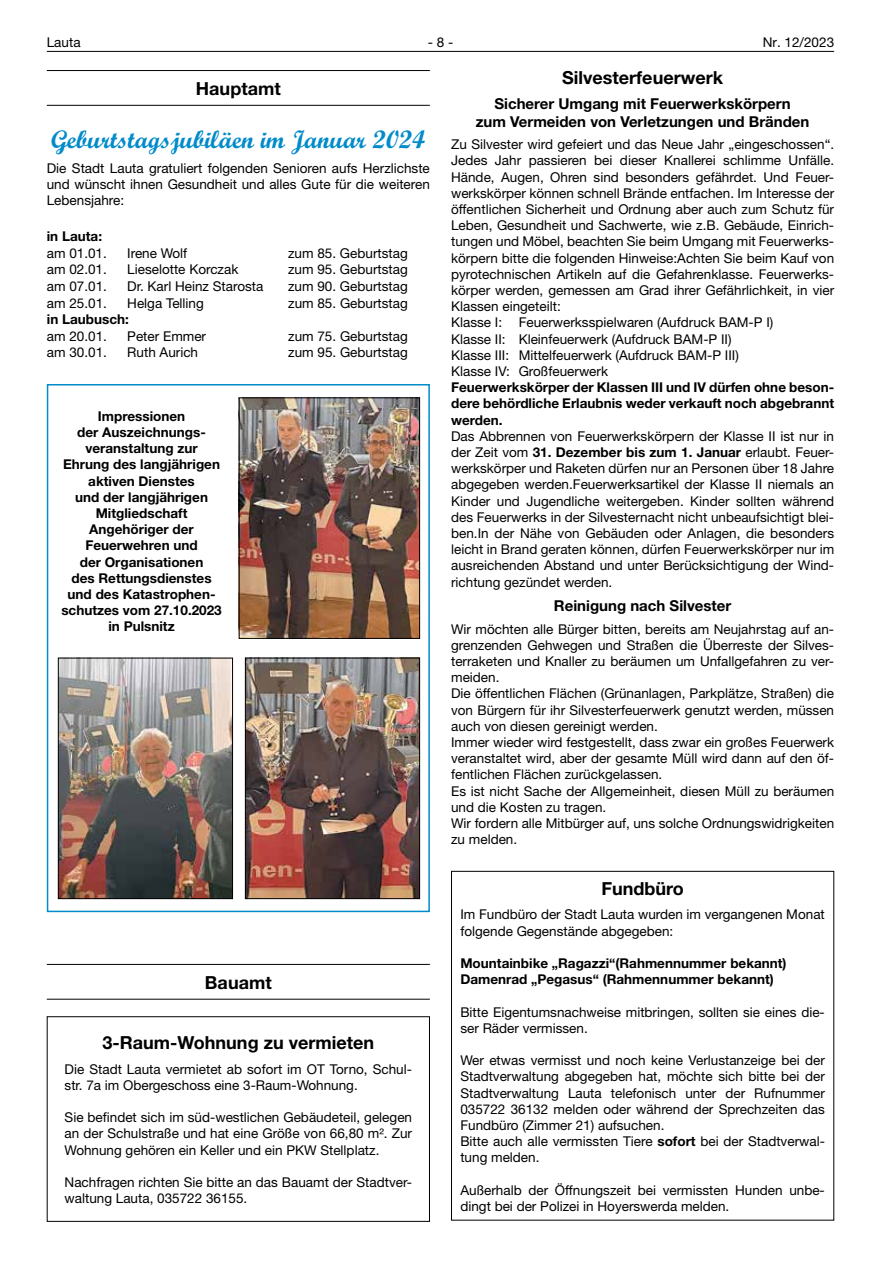
<style>
.page{position:relative;width:881px;height:1263px;background:#fff}
.page>*{position:absolute;margin:0;border:0;box-sizing:border-box;transform-origin:0 0}
.t1{font:700 25.5px "Script";color:#008bca}
.t2{font:700 18px "Helvetica Neue LT";color:#000}
.t3{font:700 15px/18px "Helvetica Neue LT";color:#000;text-align:center}
.t4{font:13.5px/16.2px "Helvetica Neue LT";color:#000}
.t5{font:700 13.5px/16.2px "Helvetica Neue LT";color:#000;text-align:justify}
.s1{font-weight:700}
</style>
<div class="page">
<hr style="left:47px;top:51px;width:786px;height:1px;background:#000">
<div style="left:451px;top:871px;width:382px;height:349px;border:1px solid #000"></div>
<hr style="left:47px;top:70px;width:382px;height:1px;background:#000">
<hr style="left:47px;top:105px;width:382px;height:1px;background:#000">
<div style="left:47px;top:384px;width:382px;height:528px;border:2px solid #008bca"></div>
<img style="left:241px;top:400px;width:176px;height:237px">
<div style="left:239px;top:398px;width:180px;height:241px;border:1px solid #000"></div>
<img style="left:60px;top:660px;width:171px;height:237px">
<div style="left:58px;top:658px;width:175px;height:241px;border:1px solid #000"></div>
<img style="left:247px;top:660px;width:170px;height:237px">
<div style="left:245px;top:658px;width:174px;height:241px;border:1px solid #000"></div>
<hr style="left:47px;top:964px;width:382px;height:1px;background:#000">
<hr style="left:47px;top:999px;width:382px;height:1px;background:#000">
<div style="left:47px;top:1016px;width:382px;height:206px;border:1px solid #000"></div>
<p class="t4" style="left:47px;top:34px;width:35px">Lauta</p>
<p class="t4" style="left:427px;top:34px;width:27px">- 8 -</p>
<p class="t4" style="left:762px;top:34px;width:73px">Nr. 12/2023</p>
<h2 class="t2" style="left:562px;top:67px;width:162px">Silvesterfeuerwerk</h2>
<p class="t3" style="left:475px;top:94px;width:335px">Sicherer Umgang mit Feuerwerkskörpern<br>zum Vermeiden von Verletzungen und Bränden</p>
<p class="t4" style="left:451px;top:136px;width:384px">Zu Silvester wird gefeiert und das Neue Jahr „eingeschossen“.<br>Jedes Jahr passieren bei dieser Knallerei schlimme Unfälle.<br>Hände, Augen, Ohren sind besonders gefährdet. Und Feuer&shy;werkskörper können schnell Brände entfachen. Im Interesse der öffentlichen Sicherheit und Ordnung aber auch zum Schutz für Leben, Gesundheit und Sachwerte, wie z.B. Gebäude, Einrich&shy;tungen und Möbel, beachten Sie beim Umgang mit Feuerwerks&shy;körpern bitte die folgenden Hinweise:Achten Sie beim Kauf von pyrotechnischen Artikeln auf die Gefahrenklasse. Feuerwerks&shy;körper werden, gemessen am Grad ihrer Gefährlichkeit, in vier Klassen eingeteilt:<br>Klasse I: Feuerwerksspielwaren (Aufdruck BAM-P I)<br>Klasse II: Kleinfeuerwerk (Aufdruck BAM-P II)<br>Klasse III: Mittelfeuerwerk (Aufdruck BAM-P III)<br>Klasse IV: Großfeuerwerk</p>
<p class="t5" style="left:451px;top:379px;width:384px">Feuerwerkskörper der Klassen III und IV dürfen ohne beson&shy;dere behördliche Erlaubnis weder verkauft noch abgebrannt werden.</p>
<p class="t4" style="left:451px;top:428px;width:384px;text-align:justify">Das Abbrennen von Feuerwerkskörpern der Klasse II ist nur in der Zeit vom <span class="s1">31. Dezember bis zum 1. Januar</span> erlaubt. Feuer&shy;werkskörper und Raketen dürfen nur an Personen über 18 Jahre abgegeben werden.Feuerwerksartikel der Klasse II niemals an Kinder und Jugendliche weitergeben. Kinder sollten während des Feuerwerks in der Silvesternacht nicht unbeaufsichtigt blei&shy;ben.In der Nähe von Gebäuden oder Anlagen, die besonders leicht in Brand geraten können, dürfen Feuerwerkskörper nur im ausreichenden Abstand und unter Berücksichtigung der Wind&shy;richtung gezündet werden.</p>
<p class="t3" style="left:553px;top:596px;width:179px">Reinigung nach Silvester</p>
<p class="t4" style="left:451px;top:620px;width:384px">Wir möchten alle Bürger bitten, bereits am Neujahrstag auf an&shy;grenzenden Gehwegen und Straßen die Überreste der Silves&shy;terraketen und Knaller zu beräumen um Unfallgefahren zu ver&shy;meiden.<br>Die öffentlichen Flächen (Grünanlagen, Parkplätze, Straßen) die von Bürgern für ihr Silvesterfeuerwerk genutzt werden, müssen auch von diesen gereinigt werden.<br>Immer wieder wird festgestellt, dass zwar ein großes Feuerwerk veranstaltet wird, aber der gesamte Müll wird dann auf den öf&shy;fentlichen Flächen zurückgelassen.<br>Es ist nicht Sache der Allgemeinheit, diesen Müll zu beräumen und die Kosten zu tragen.<br>Wir fordern alle Mitbürger auf, uns solche Ordnungswidrigkeiten zu melden.</p>
<h2 class="t2" style="left:601px;top:877px;width:84px">Fundbüro</h2>
<p class="t4" style="left:460px;top:906px;width:366px">Im Fundbüro der Stadt Lauta wurden im vergangenen Monat folgende Gegenstände abgegeben:</p>
<p class="t5" style="left:460px;top:955px;width:327px">Mountainbike „Ragazzi“(Rahmennummer bekannt)<br>Damenrad „Pegasus“ (Rahmennummer bekannt)</p>
<p class="t4" style="left:460px;top:1003px;width:366px">Bitte Eigentumsnachweise mitbringen, sollten sie eines die&shy;ser Räder vermissen.</p>
<p class="t4" style="left:460px;top:1052px;width:366px">Wer etwas vermisst und noch keine Verlustanzeige bei der Stadtverwaltung abgegeben hat, möchte sich bitte bei der Stadtverwaltung Lauta telefonisch unter der Rufnummer 035722 36132 melden oder während der Sprechzeiten das Fundbüro (Zimmer 21) aufsuchen.<br>Bitte auch alle vermissten Tiere <span class="s1">sofort</span> bei der Stadtverwal&shy;tung melden.</p>
<p class="t4" style="left:460px;top:1182px;width:366px">Außerhalb der Öffnungszeit bei vermissten Hunden unbe&shy;dingt bei der Polizei in Hoyerswerda melden.</p>
<h2 class="t2" style="left:196px;top:78px;width:86px">Hauptamt</h2>
<h1 class="t1" style="left:51px;top:124px;width:376px">Geburtstagsjubiläen im Januar 2024</h1>
<p class="t4" style="left:47px;top:160px;width:384px;text-align:justify">Die Stadt Lauta gratuliert folgenden Senioren aufs Herzlichste und wünscht ihnen Gesundheit und alles Gute für die weiteren Lebensjahre:</p>
<p class="t5" style="left:47px;top:228px;width:57px">in Lauta:</p>
<p class="t4" style="left:47px;top:245px;width:62px">am 01.01.</p>
<p class="t4" style="left:127px;top:245px;width:61px">Irene Wolf</p>
<p class="t4" style="left:288px;top:245px;width:121px">zum 85. Geburtstag</p>
<p class="t4" style="left:47px;top:261px;width:62px">am 02.01.</p>
<p class="t4" style="left:127px;top:261px;width:112px">Lieselotte Korczak</p>
<p class="t4" style="left:288px;top:261px;width:121px">zum 95. Geburtstag</p>
<p class="t4" style="left:47px;top:278px;width:62px">am 07.01.</p>
<p class="t4" style="left:127px;top:278px;width:137px">Dr. Karl Heinz Starosta</p>
<p class="t4" style="left:288px;top:278px;width:121px">zum 90. Geburtstag</p>
<p class="t4" style="left:47px;top:294px;width:62px">am 25.01.</p>
<p class="t4" style="left:127px;top:294px;width:78px">Helga Telling</p>
<p class="t4" style="left:288px;top:294px;width:121px">zum 85. Geburtstag</p>
<p class="t5" style="left:47px;top:311px;width:84px">in Laubusch:</p>
<p class="t4" style="left:47px;top:328px;width:62px">am 20.01.</p>
<p class="t4" style="left:127px;top:328px;width:80px">Peter Emmer</p>
<p class="t4" style="left:288px;top:328px;width:121px">zum 75. Geburtstag</p>
<p class="t4" style="left:47px;top:344px;width:62px">am 30.01.</p>
<p class="t4" style="left:127px;top:344px;width:72px">Ruth Aurich</p>
<p class="t4" style="left:288px;top:344px;width:121px">zum 95. Geburtstag</p>
<p class="t5" style="left:61px;top:408px;width:162px;text-align:center">Impressionen<br>der Auszeichnungs&shy;veranstaltung zur<br>Ehrung des langjährigen aktiven Dienstes<br>und der langjährigen<br>Mitgliedschaft<br>Angehöriger der<br>Feuerwehren und<br>der Organisationen<br>des Rettungsdienstes und des Katastrophen&shy;schutzes vom 27.10.2023 in Pulsnitz</p>
<h2 class="t2" style="left:205px;top:971px;width:68px">Bauamt</h2>
<h2 class="t2" style="left:102px;top:1031px;width:273px">3-Raum-Wohnung zu vermieten</h2>
<p class="t4" style="left:65px;top:1060px;width:349px">Die Stadt Lauta vermietet ab sofort im OT Torno, Schul&shy;str. 7a im Obergeschoss eine 3-Raum-Wohnung.</p>
<p class="t4" style="left:65px;top:1109px;width:349px;text-align:justify">Sie befindet sich im süd-westlichen Gebäudeteil, gelegen an der Schulstraße und hat eine Größe von 66,80 m². Zur Wohnung gehören ein Keller und ein PKW Stellplatz.</p>
<p class="t4" style="left:65px;top:1174px;width:349px">Nachfragen richten Sie bitte an das Bauamt der Stadtver&shy;waltung Lauta, 035722 36155.</p>
</div>
